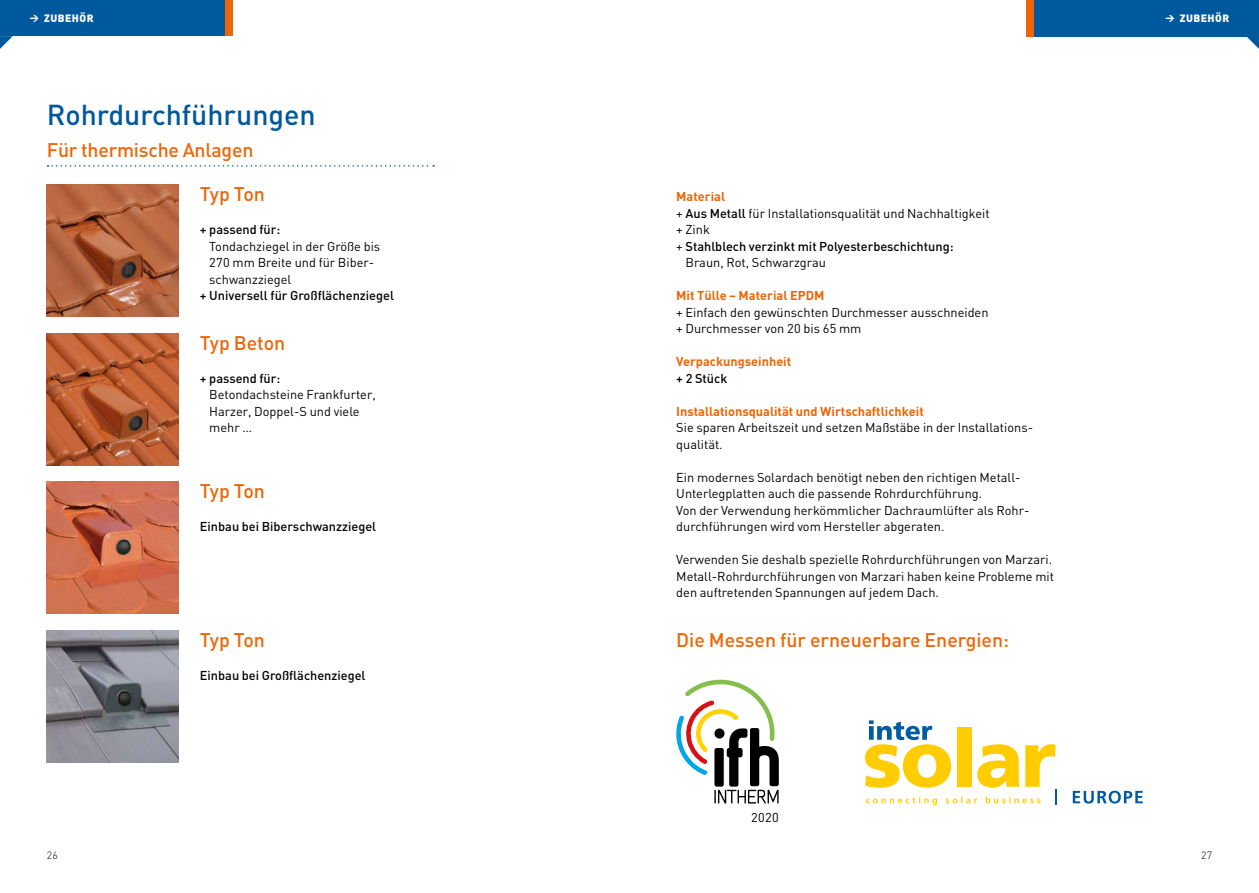
<style>
.page{position:relative;width:1259px;height:893px;background:#fff}
.page>*{position:absolute;margin:0;border:0;box-sizing:border-box;transform-origin:0 0}
.t1{font:500 28.5px "FFDIN";color:#00599c}
.t2{font:500 19.5px "FFDIN";color:#ec6608}
.t3{font:12.75px/16.5px "FFDIN";color:#000}
.t4{font:500 12.75px "FFDIN";color:#000}
.t5{font:700 12.75px "FFDIN";color:#ec6608}
.t6{font:900 10.5px "FFDIN";letter-spacing:.045em;color:#fff}
.t7{font:300 10.5px "FFDIN";color:#000}
.s1{font-size:9px}
.s2{font-weight:500}
.s3{font-weight:400}
</style>
<div class="page">
<div style="left:0;top:0;width:225px;height:36px;background:#00599c"></div>
<svg style="left:0;top:36px;width:13px;height:13px"></svg>
<div style="left:225px;top:0;width:8px;height:36px;background:#ec6608"></div>
<div style="left:1033px;top:0;width:226px;height:36px;background:#00599c"></div>
<svg style="left:1246px;top:36px;width:13px;height:13px"></svg>
<div style="left:1026px;top:0;width:7px;height:36px;background:#ec6608"></div>
<svg style="left:48px;top:165px;width:386px;height:2px"></svg>
<img style="left:47px;top:185px;width:132px;height:132px">
<img style="left:47px;top:333px;width:132px;height:132px">
<img style="left:47px;top:482px;width:132px;height:132px">
<img style="left:47px;top:630px;width:132px;height:132px">
<svg style="left:1072px;top:791px;width:70px;height:13px"></svg>
<svg style="left:865px;top:720px;width:191px;height:85px"></svg>
<svg style="left:676px;top:680px;width:103px;height:123px"></svg>
<div style="left:714px;top:728px;width:10px;height:10px;background:#000;border-radius:50%"></div>
<div style="left:714px;top:748px;width:10px;height:39px;background:#000;border-radius:2px"></div>
<p class="t6" style="left:30px;top:12px;width:65px"><span class="s1">&gt;</span> ZUBEHÖR</p>
<p class="t6" style="left:1165px;top:12px;width:65px"><span class="s1">&gt;</span> ZUBEHÖR</p>
<h1 class="t1" style="left:47px;top:97px;width:270px">Rohrdurchführungen</h1>
<h2 class="t2" style="left:47px;top:137px;width:208px">Für thermische Anlagen</h2>
<h2 class="t2" style="left:200px;top:182px;width:66px">Typ Ton</h2>
<p class="t4" style="left:200px;top:221px;width:82px">+ passend für:</p>
<p class="t3" style="left:209px;top:238px;width:172px">Tondachziegel in der Größe bis<br>270 mm Breite und für Biber&shy;schwanzziegel</p>
<p class="t4" style="left:200px;top:287px;width:196px">+ Universell für Großflächenziegel</p>
<h2 class="t2" style="left:200px;top:330px;width:87px">Typ Beton</h2>
<p class="t4" style="left:200px;top:370px;width:82px">+ passend für:</p>
<p class="t3" style="left:209px;top:386px;width:168px">Betondachsteine Frankfurter,<br>Harzer, Doppel-S und viele mehr …</p>
<h2 class="t2" style="left:200px;top:479px;width:66px">Typ Ton</h2>
<p class="t4" style="left:200px;top:518px;width:178px">Einbau bei Biberschwanzziegel</p>
<h2 class="t2" style="left:200px;top:627px;width:66px">Typ Ton</h2>
<p class="t4" style="left:200px;top:667px;width:167px">Einbau bei Großflächenziegel</p>
<p class="t5" style="left:676px;top:188px;width:50px">Material</p>
<p class="t3" style="left:676px;top:205px;width:315px">+ <span class="s2">Aus Metall</span> für Installationsqualität und Nachhaltigkeit</p>
<p class="t3" style="left:676px;top:221px;width:35px">+ Zink</p>
<p class="t4" style="left:676px;top:238px;width:279px"><span class="s3">+</span> Stahlblech verzinkt mit Polyesterbeschichtung:</p>
<p class="t3" style="left:685px;top:254px;width:142px">Braun, Rot, Schwarzgrau</p>
<p class="t5" style="left:676px;top:287px;width:150px">Mit Tülle – Material EPDM</p>
<p class="t3" style="left:676px;top:304px;width:314px">+ Einfach den gewünschten Durchmesser ausschneiden + Durchmesser von 20 bis 65 mm</p>
<p class="t5" style="left:676px;top:353px;width:116px">Verpackungseinheit</p>
<p class="t4" style="left:676px;top:370px;width:53px">+ 2 Stück</p>
<p class="t5" style="left:676px;top:403px;width:249px">Installationsqualität und Wirtschaftlichkeit</p>
<p class="t3" style="left:676px;top:419px;width:356px">Sie sparen Arbeitszeit und setzen Maßstäbe in der Installations&shy;qualität.</p>
<p class="t3" style="left:676px;top:469px;width:353px">Ein modernes Solardach benötigt neben den richtigen Metall-Unterlegplatten auch die passende Rohrdurchführung.<br>Von der Verwendung herkömmlicher Dachraumlüfter als Rohr&shy;durchführungen wird vom Hersteller abgeraten.</p>
<p class="t3" style="left:676px;top:551px;width:379px">Verwenden Sie deshalb spezielle Rohrdurchführungen von Marzari.<br>Metall-Rohrdurchführungen von Marzari haben keine Probleme mit den auftretenden Spannungen auf jedem Dach.</p>
<h2 class="t2" style="left:676px;top:627px;width:334px">Die Messen für erneuerbare Energien:</h2>
<p class="t3" style="left:751px;top:809px;width:29px">2020</p>
<p class="t7" style="left:47px;top:849px;width:13px">26</p>
<p class="t7" style="left:1201px;top:849px;width:13px">27</p>
</div>
